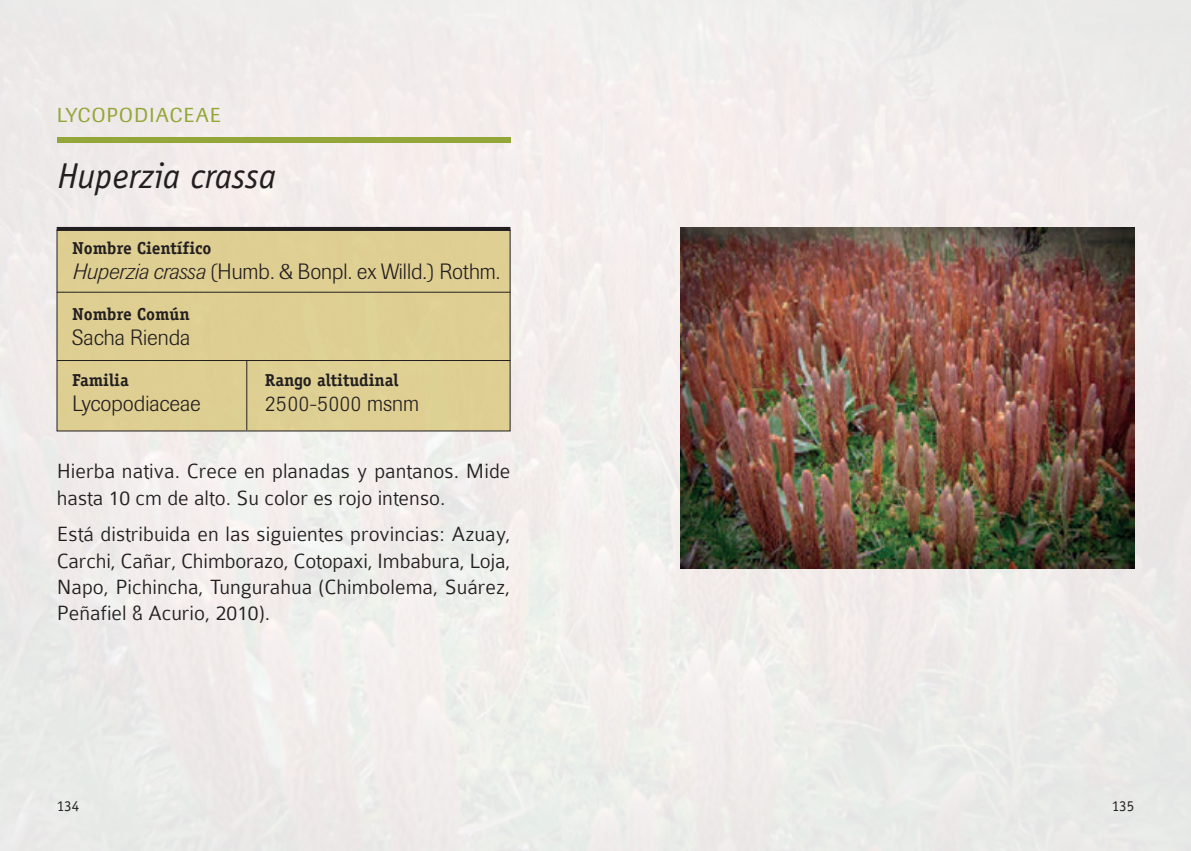
<style>
.page{position:relative;width:1191px;height:851px;background:#fff}
.page>*{position:absolute;margin:0;border:0;box-sizing:border-box;transform-origin:0 0}
.t1{font:italic 36px "Officina Sans";color:#231f20}
.t2{font:300 22px/26.4px "Colaborate";color:#231f20}
.t3{font:300 22px "Imago";color:#231f20}
.t4{font:20px "Imago";letter-spacing:.07em;color:#94a639}
.t5{font:700 17.4px "Officina Serif";color:#231f20}
.t6{font:15px "Officina Serif";color:#231f20}
.s1{font-style:italic}
</style>
<div class="page">
<div style="left:0;top:0;width:1191px;height:850px;background:#f0eceb"></div>
<div style="left:57px;top:138px;width:453px;height:5px;background:#94a639"></div>
<div style="left:57px;top:230px;width:453px;height:200px;background:#dece92"></div>
<hr style="left:57px;top:292px;width:453px;height:1px;background:#231f20">
<hr style="left:57px;top:360px;width:453px;height:1px;background:#231f20">
<hr style="left:246px;top:360px;width:1px;height:70px;background:#231f20">
<hr style="left:57px;top:227px;width:453px;height:4px;background:#231f20">
<img style="left:680px;top:227px;width:454px;height:341px">
<p class="t4" style="left:57px;top:103px;width:165px">LYCOPODIACEAE</p>
<h1 class="t1" style="left:57px;top:155px;width:220px">Huperzia crassa</h1>
<p class="t5" style="left:72px;top:237px;width:141px">Nombre Científico</p>
<p class="t3" style="left:72px;top:259px;width:430px"><span class="s1">Huperzia crassa</span> (Humb. &amp; Bonpl. ex Willd.) Rothm.</p>
<p class="t5" style="left:72px;top:303px;width:119px">Nombre Común</p>
<p class="t3" style="left:72px;top:325px;width:119px">Sacha Rienda</p>
<p class="t5" style="left:72px;top:369px;width:58px">Familia</p>
<p class="t5" style="left:265px;top:369px;width:135px">Rango altitudinal</p>
<p class="t3" style="left:72px;top:391px;width:130px">Lycopodiaceae</p>
<p class="t3" style="left:265px;top:391px;width:156px">2500-5000 msnm</p>
<p class="t2" style="left:57px;top:458px;width:455px">Hierba nativa. Crece en planadas y pantanos. Mide hasta 10 cm de alto. Su color es rojo intenso.</p>
<p class="t2" style="left:57px;top:521px;width:455px;text-align:justify">Está distribuida en las siguientes provincias: Azuay, Carchi, Cañar, Chimborazo, Cotopaxi, Imbabura, Loja, Napo, Pichincha, Tungurahua (Chimbolema, Suárez, Peñafiel &amp; Acurio, 2010).</p>
<p class="t6" style="left:57px;top:797px;width:24px">134</p>
<p class="t6" style="left:1111px;top:797px;width:24px">135</p>
</div>
